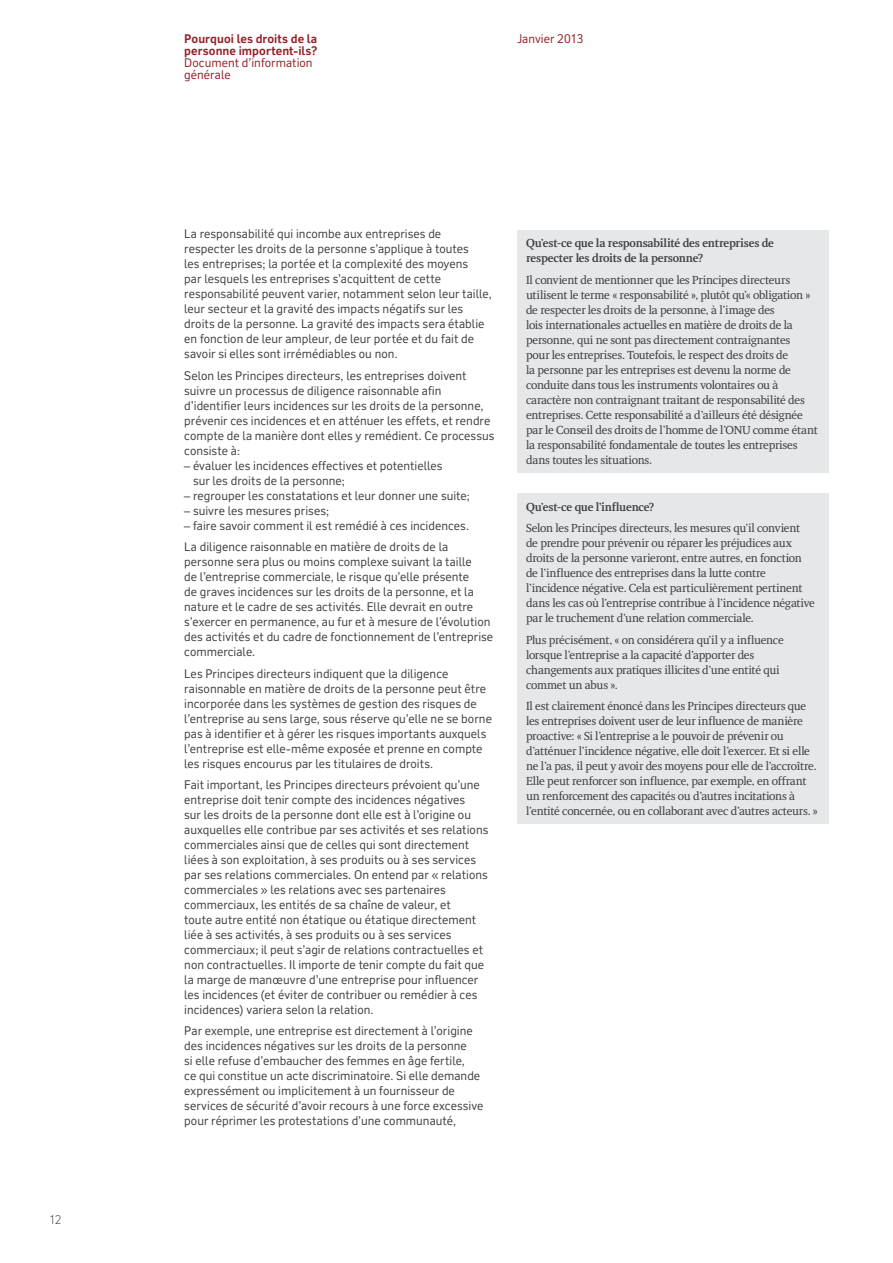
<style>
.page{position:relative;width:893px;height:1263px;background:#fff}
.page>*{position:absolute;margin:0;border:0;box-sizing:border-box;transform-origin:0 0}
.t1{font:12px/15px "RT Vickerman";letter-spacing:.005em;color:#414042}
.t2{font:12px/15px "RT Albanese";letter-spacing:-.025em;color:#414042}
.t3{font:700 12px/15px "RT Albanese";letter-spacing:-.025em;color:#414042}
.t4{font:700 12px/12px "RT Vickerman";letter-spacing:.005em;color:#952229}
.t5{font:12px/12px "RT Vickerman";color:#952229}
.t6{font:300 12px "RT Vickerman";color:#414042}
</style>
<div class="page">
<div style="left:518px;top:230px;width:311px;height:242px;background:#e6e7e8"></div>
<div style="left:518px;top:493px;width:311px;height:330px;background:#e6e7e8"></div>
<p class="t6" style="left:49px;top:1212px;width:13px">12</p>
<p class="t4" style="left:184px;top:32px;width:135px">Pourquoi les droits de la personne importent-ils?</p>
<p class="t5" style="left:184px;top:56px;width:130px">Document d’information générale</p>
<p class="t5" style="left:517px;top:32px;width:68px">Janvier 2013</p>
<p class="t1" style="left:184px;top:227px;width:309px">La responsabilité qui incombe aux entreprises de respecter les droits de la personne s’applique à toutes<br>les entreprises; la portée et la complexité des moyens<br>par lesquels les entreprises s’acquittent de cette responsabilité peuvent varier, notamment selon leur taille, leur secteur et la gravité des impacts négatifs sur les droits de la personne. La gravité des impacts sera établie en fonction de leur ampleur, de leur portée et du fait de savoir si elles sont irrémédiables ou non.</p>
<p class="t1" style="left:184px;top:368px;width:312px">Selon les Principes directeurs, les entreprises doivent suivre un processus de diligence raisonnable afin d’identifier leurs incidences sur les droits de la personne, prévenir ces incidences et en atténuer les effets, et rendre compte de la manière dont elles y remédient. Ce processus consiste à:</p>
<p class="t1" style="left:193px;top:458px;width:251px;text-indent:-9px">– évaluer les incidences effectives et potentielles sur les droits de la personne;</p>
<p class="t1" style="left:184px;top:488px;width:287px">– regrouper les constatations et leur donner une suite;</p>
<p class="t1" style="left:184px;top:503px;width:146px">– suivre les mesures prises;</p>
<p class="t1" style="left:184px;top:515px;width:286px;line-height:21.5px">– faire savoir comment il est remédié à ces incidences.<br>La diligence raisonnable en matière de droits de la</p>
<p class="t1" style="left:184px;top:554px;width:310px">personne sera plus ou moins complexe suivant la taille<br>de l’entreprise commerciale, le risque qu’elle présente<br>de graves incidences sur les droits de la personne, et la nature et le cadre de ses activités. Elle devrait en outre s’exercer en permanence, au fur et à mesure de l’évolution des activités et du cadre de fonctionnement de l’entreprise commerciale.</p>
<p class="t1" style="left:184px;top:666px;width:309px">Les Principes directeurs indiquent que la diligence raisonnable en matière de droits de la personne peut être incorporée dans les systèmes de gestion des risques de l’entreprise au sens large, sous réserve qu’elle ne se borne pas à identifier et à gérer les risques importants auxquels l’entreprise est elle-même exposée et prenne en compte les risques encourus par les titulaires de droits.</p>
<p class="t1" style="left:184px;top:777px;width:306px">Fait important, les Principes directeurs prévoient qu’une entreprise doit tenir compte des incidences négatives<br>sur les droits de la personne dont elle est à l’origine ou auxquelles elle contribue par ses activités et ses relations commerciales ainsi que de celles qui sont directement liées à son exploitation, à ses produits ou à ses services par ses relations commerciales. On entend par « relations commerciales » les relations avec ses partenaires commerciaux, les entités de sa chaîne de valeur, et<br>toute autre entité non étatique ou étatique directement liée à ses activités, à ses produits ou à ses services commerciaux; il peut s’agir de relations contractuelles et non contractuelles. Il importe de tenir compte du fait que la marge de manœuvre d’une entreprise pour influencer les incidences (et éviter de contribuer ou remédier à ces incidences) variera selon la relation.</p>
<p class="t1" style="left:184px;top:1023px;width:301px">Par exemple, une entreprise est directement à l’origine des incidences négatives sur les droits de la personne<br>si elle refuse d’embaucher des femmes en âge fertile,<br>ce qui constitue un acte discriminatoire. Si elle demande expressément ou implicitement à un fournisseur de services de sécurité d’avoir recours à une force excessive pour réprimer les protestations d’une communauté,</p>
<p class="t3" style="left:526px;top:236px;width:250px">Qu’est-ce que la responsabilité des entreprises de respecter les droits de la personne?</p>
<p class="t2" style="left:526px;top:272px;width:293px">Il convient de mentionner que les Principes directeurs utilisent le terme « responsabilité », plutôt qu’« obligation » de respecter les droits de la personne, à l’image des<br>lois internationales actuelles en matière de droits de la personne, qui ne sont pas directement contraignantes<br>pour les entreprises. Toutefois, le respect des droits de<br>la personne par les entreprises est devenu la norme de conduite dans tous les instruments volontaires ou à caractère non contraignant traitant de responsabilité des entreprises. Cette responsabilité a d’ailleurs été désignée par le Conseil des droits de l’homme de l’ONU comme étant la responsabilité fondamentale de toutes les entreprises dans toutes les situations.</p>
<p class="t3" style="left:526px;top:499px;width:130px">Qu’est-ce que l’influence?</p>
<p class="t2" style="left:526px;top:521px;width:291px">Selon les Principes directeurs, les mesures qu’il convient de prendre pour prévenir ou réparer les préjudices aux droits de la personne varieront, entre autres, en fonction de l’influence des entreprises dans la lutte contre l’incidence négative. Cela est particulièrement pertinent dans les cas où l’entreprise contribue à l’incidence négative par le truchement d’une relation commerciale.</p>
<p class="t2" style="left:526px;top:632px;width:259px">Plus précisément, « on considérera qu’il y a influence lorsque l’entreprise a la capacité d’apporter des changements aux pratiques illicites d’une entité qui commet un abus ».</p>
<p class="t2" style="left:526px;top:698px;width:293px">Il est clairement énoncé dans les Principes directeurs que les entreprises doivent user de leur influence de manière proactive: « Si l’entreprise a le pouvoir de prévenir ou d’atténuer l’incidence négative, elle doit l’exercer. Et si elle ne l’a pas, il peut y avoir des moyens pour elle de l’accroître.<br>Elle peut renforcer son influence, par exemple, en offrant un renforcement des capacités ou d’autres incitations à l’entité concernée, ou en collaborant avec d’autres acteurs. »</p>
</div>
